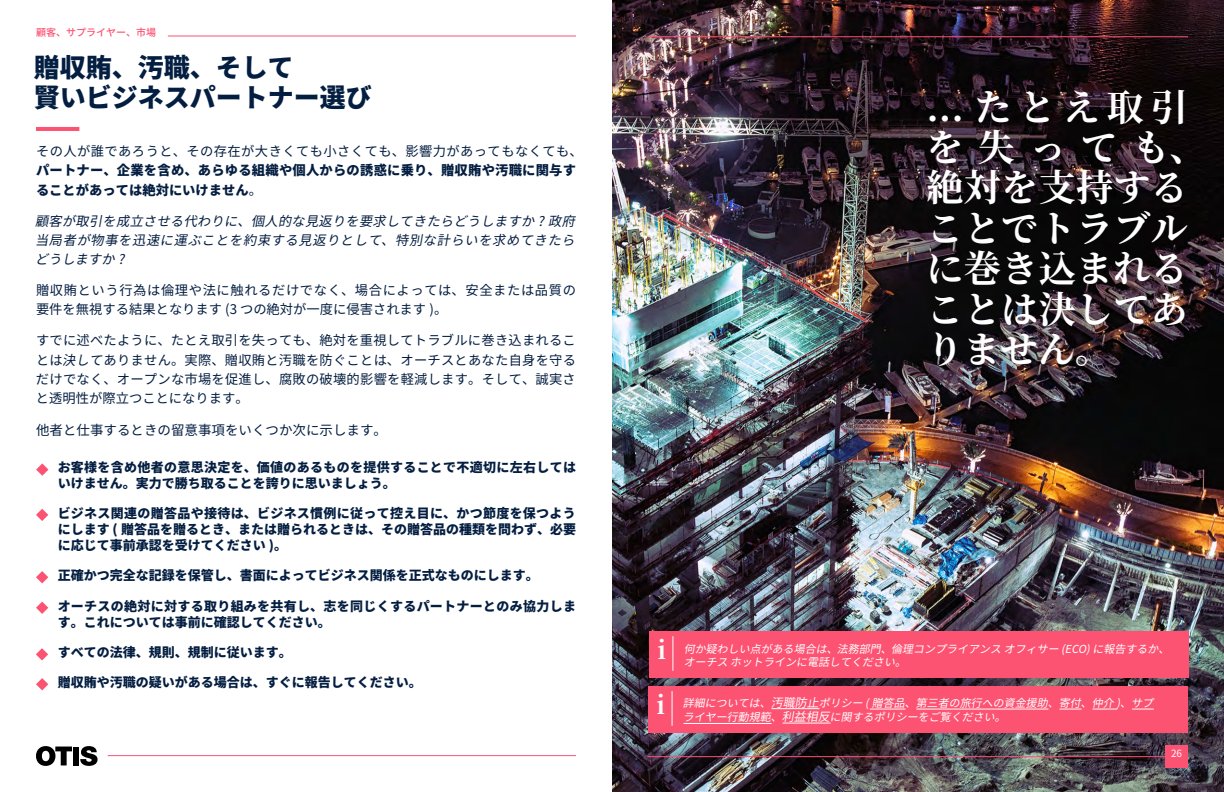
<style>
.page{position:relative;width:1224px;height:792px;background:#fff}
.page>*{position:absolute;margin:0;border:0;box-sizing:border-box;transform-origin:0 0}
.t1{font:700 37.1px/40.4px "Noto Serif CJ Kjp";letter-spacing:.01em;color:#fff}
.t2{font:900 26px/30px "Noto Sans CJ Kjp";color:#041e41}
.t3{font:700 25px "Noto Serif CJ Kjp";color:#fff}
.t4{font:13.5px "Noto Sans CJ Kjp";color:#041e41}
.t5{font:13.3px/19.4px "Noto Sans CJ Kjp";letter-spacing:.03em;color:#041e41}
.t6{font:italic 13.3px/19.4px "Noto Sans CJ Kjp";color:#041e41;text-align:justify}
.t7{font:900 13.3px/19.4px "Noto Sans CJ Kjp";letter-spacing:.015em;color:#041e41}
.t8{font:900 13px/16px "Noto Sans CJ Kjp";color:#041e41;text-align:justify}
.t9{font:900 13px/16px "Noto Sans CJ Kjp";letter-spacing:.025em;color:#041e41}
.t10{font:italic 11px/14.4px "Noto Sans CJ Kjp";color:#fff}
.t11{font:500 10px "Noto Sans CJ Kjp";color:#fd5373}
.t12{font:10px "Noto Sans CJ Kjp";color:#fff}
.s1{font-weight:400}
.s2{font-style:italic}
.s3{font-size:12px}
</style>
<div class="page">
<img style="left:612px;top:0;width:612px;height:792px">
<hr style="left:647px;top:756px;width:541px;height:1px;background:#fd5373">
<div style="left:1165px;top:745px;width:23px;height:23px;background:#fd5373"></div>
<hr style="left:648px;top:36px;width:540px;height:1px;background:#fd5373">
<hr style="left:108px;top:755px;width:468px;height:1px;background:#fd5373">
<hr style="left:36px;top:127px;width:43px;height:4px;background:#fd5373">
<svg style="left:36px;top:463px;width:12px;height:13px"></svg>
<svg style="left:36px;top:509px;width:12px;height:12px"></svg>
<svg style="left:36px;top:571px;width:12px;height:12px"></svg>
<svg style="left:36px;top:602px;width:12px;height:12px"></svg>
<svg style="left:36px;top:648px;width:12px;height:13px"></svg>
<svg style="left:36px;top:678px;width:12px;height:12px"></svg>
<div style="left:648px;top:686px;width:540px;height:46px;background:#fd5373"></div>
<hr style="left:772px;top:708px;width:48px;height:1px;background:#fff">
<hr style="left:870px;top:709px;width:36px;height:1px;background:#fff">
<hr style="left:917px;top:709px;width:132px;height:1px;background:#fff">
<svg style="left:1060px;top:709px;width:22px;height:1px"></svg>
<svg style="left:1093px;top:709px;width:24px;height:1px"></svg>
<svg style="left:1132px;top:709px;width:22px;height:1px"></svg>
<hr style="left:684px;top:723px;width:88px;height:1px;background:#fff">
<hr style="left:783px;top:723px;width:48px;height:1px;background:#fff">
<hr style="left:672px;top:691px;width:1px;height:35px;background:#fff">
<div style="left:649px;top:631px;width:540px;height:46px;background:#fd5373"></div>
<hr style="left:673px;top:636px;width:1px;height:35px;background:#fff">
<svg style="left:36px;top:746px;width:36px;height:20px"></svg>
<div style="left:73px;top:747px;width:6px;height:18px;background:#000"></div>
<svg style="left:80px;top:746px;width:18px;height:20px"></svg>
<hr style="left:168px;top:36px;width:408px;height:1px;background:#fd5373">
<p class="t11" style="left:36px;top:27px;width:121px">顧客、サプライヤー、市場</p>
<h2 class="t2" style="left:34px;top:53px;width:339px">贈収賄、汚職、そして<br>賢いビジネスパートナー選び</h2>
<p class="t5" style="left:36px;top:142px;width:548px">その人が誰であろうと、その存在が大きくても小さくても、影響力があってもなくても、</p>
<p class="t7" style="left:36px;top:161px;width:542px">パートナー、企業を含め、あらゆる組織や個人からの誘惑に乗り、贈収賄や汚職に関与することがあっては絶対にいけません<span class="s1">。</span></p>
<p class="t6" style="left:35px;top:211px;width:548px">顧客が取引を成立させる代わりに、個人的な見返りを要求してきたらどうしますか ? 政府当局者が物事を迅速に運ぶことを約束する見返りとして、特別な計らいを求めてきたらどうしますか ?</p>
<p class="t5" style="left:36px;top:281px;width:542px">贈収賄という行為は倫理や法に触れるだけでなく、場合によっては、安全または品質の要件を無視する結果となります (3 つの絶対が一度に侵害されます )。</p>
<p class="t5" style="left:36px;top:331px;width:542px;text-align:justify">すでに述べたように、たとえ取引を失っても、絶対を重視してトラブルに巻き込まれることは<span class="s2">決して</span>ありません。実際、贈収賄と汚職を防ぐことは、オーチスとあなた自身を守るだけでなく、オープンな市場を促進し、腐敗の破壊的影響を軽減します。そして、誠実さと透明性が際立つことになります。</p>
<p class="t4" style="left:36px;top:422px;width:352px">他者と仕事するときの留意事項をいくつか次に示します。</p>
<p class="t9" style="left:58px;top:460px;width:520px">お客様を含め他者の意思決定を、価値のあるものを提供することで不適切に左右してはいけません。実力で勝ち取ることを誇りに思いましょう。</p>
<p class="t8" style="left:58px;top:506px;width:520px">ビジネス関連の贈答品や接待は、ビジネス慣例に従って控え目に、かつ節度を保つようにします ( 贈答品を贈るとき、または贈られるときは、その贈答品の種類を問わず、必要に応じて事前承認を受けてください )。</p>
<p class="t8" style="left:58px;top:568px;width:482px">正確かつ完全な記録を保管し、書面によってビジネス関係を正式なものにします。</p>
<p class="t9" style="left:58px;top:598px;width:520px">オーチスの絶対に対する取り組みを共有し、志を同じくするパートナーとのみ協力します。これについては事前に確認してください。</p>
<p class="t8" style="left:58px;top:644px;width:235px">すべての法律、規則、規制に従います。</p>
<p class="t8" style="left:58px;top:674px;width:365px">贈収賄や汚職の疑いがある場合は、すぐに報告してください。</p>
<h1 class="t1" style="left:927px;top:88px;width:282px">...たとえ取引を失っても、絶対を支持することでトラブルに巻き込まれることは決してありません。</h1>
<h3 class="t3" style="left:657px;top:635px;width:10px">i</h3>
<p class="t10" style="left:684px;top:642px;width:493px;line-height:13px">何か疑わしい点がある場合は、法務部門、倫理コンプライアンスオフィサー (ECO) に報告するか、オーチスホットラインに電話してください。</p>
<h3 class="t3" style="left:657px;top:690px;width:10px">i</h3>
<p class="t10" style="left:683px;top:696px;width:477px">詳細については、<span class="s3">汚職防止</span>ポリシー ( 贈答品、第三者の旅行への資金援助、寄付、仲介 )、サプライヤー行動規範、<span class="s3">利益相反</span>に関するポリシーをご覧ください。</p>
<p class="t12" style="left:1171px;top:748px;width:13px">26</p>
</div>
